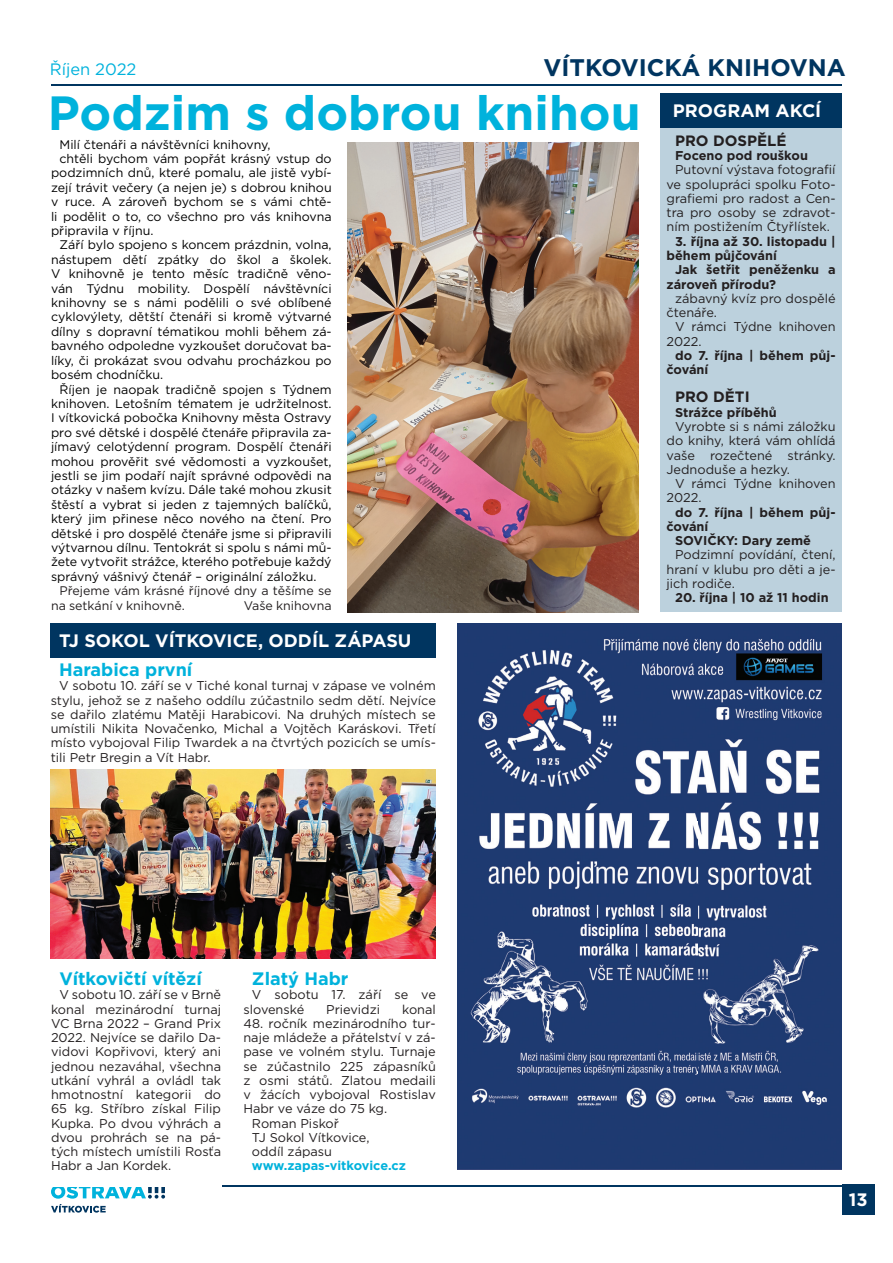
<style>
.page{position:relative;width:893px;height:1263px;background:#fff}
.page>*{position:absolute;margin:0;border:0;box-sizing:border-box;transform-origin:0 0}
.t1{font:700 48px "Gotham";color:#00b2dc}
.t2{font:700 24px "Gotham";color:#003560}
.t3{font:700 18px "Gotham";color:#fff}
.t4{font:700 18px "Gotham";color:#00b2dc}
.t5{font:16.5px "Gotham";color:#00b2dc}
.t6{font:700 15px "Gotham";color:#231f20}
.t7{font:12.75px/14.2px "Gotham";color:#231f20;text-align:justify}
.t8{font:700 12.75px/14.2px "Gotham";color:#231f20}
.t9{font:700 12.75px "Gotham";color:#00b2dc}
.t10{font:12.45px "Gotham";color:#000001}
.t11{font:12.45px/14.4px "Gotham";color:#231f20}
</style>
<div class="page">
<div style="left:660px;top:119px;width:182px;height:493px;background:#bcd1dd"></div>
<hr style="left:51px;top:84px;width:791px;height:1px;background:#003560">
<div style="left:842px;top:1185px;width:32px;height:30px;background:#003560"></div>
<hr style="left:173px;top:1185px;width:673px;height:1px;background:#003560">
<svg style="left:51px;top:1187px;width:114px;height:25px"></svg>
<div style="left:660px;top:94px;width:182px;height:34px;background:#003560"></div>
<svg style="left:51px;top:769px;width:385px;height:9px"></svg>
<img style="left:51px;top:770px;width:384px;height:189px">
<img style="left:348px;top:143px;width:291px;height:470px">
<img style="left:457px;top:623px;width:385px;height:546px">
<div style="left:51px;top:624px;width:385px;height:34px;background:#003560"></div>
<div style="left:51px;top:1174px;width:170px;height:13px;background:#fff"></div>
<p class="t5" style="left:50px;top:59px;width:88px">Říjen 2022</p>
<h2 class="t2" style="left:543px;top:52px;width:304px">VÍTKOVICKÁ KNIHOVNA</h2>
<h1 class="t1" style="left:48px;top:82px;width:594px">Podzim s dobrou knihou</h1>
<p class="t10" style="left:60px;top:136px;width:213px">Milí čtenáři a návštěvníci knihovny,</p>
<p class="t10" style="left:60px;top:151px;width:274px">chtěli bychom vám popřát krásný vstup do</p>
<p class="t10" style="left:51px;top:165px;width:282px">podzimních dnů, které pomalu, ale jistě vybí-</p>
<p class="t10" style="left:51px;top:179px;width:282px">zejí trávit večery (a nejen je) s dobrou knihou</p>
<p class="t10" style="left:51px;top:194px;width:282px">v ruce. A zároveň bychom se s vámi chtě-</p>
<p class="t10" style="left:51px;top:208px;width:282px">li podělit o to, co všechno pro vás knihovna</p>
<p class="t10" style="left:51px;top:223px;width:104px">připravila v říjnu.</p>
<p class="t10" style="left:60px;top:237px;width:274px">Září bylo spojeno s koncem prázdnin, volna,</p>
<p class="t10" style="left:51px;top:251px;width:282px">nástupem dětí zpátky do škol a školek.</p>
<p class="t10" style="left:51px;top:266px;width:282px">V knihovně je tento měsíc tradičně věno-</p>
<p class="t10" style="left:51px;top:280px;width:282px">ván Týdnu mobility. Dospělí návštěvníci</p>
<p class="t10" style="left:51px;top:295px;width:282px">knihovny se s námi podělili o své oblíbené</p>
<p class="t10" style="left:51px;top:309px;width:282px">cyklovýlety, dětští čtenáři si kromě výtvarné</p>
<p class="t10" style="left:51px;top:323px;width:282px">dílny s dopravní tématikou mohli během zá-</p>
<p class="t10" style="left:51px;top:338px;width:282px">bavného odpoledne vyzkoušet doručovat ba-</p>
<p class="t10" style="left:51px;top:352px;width:282px">líky, či prokázat svou odvahu procházkou po</p>
<p class="t10" style="left:51px;top:367px;width:114px">bosém chodníčku.</p>
<p class="t10" style="left:60px;top:381px;width:274px">Říjen je naopak tradičně spojen s Týdnem</p>
<p class="t10" style="left:51px;top:395px;width:282px">knihoven. Letošním tématem je udržitelnost.</p>
<p class="t10" style="left:51px;top:410px;width:282px">I vítkovická pobočka Knihovny města Ostravy</p>
<p class="t10" style="left:51px;top:424px;width:282px">pro své dětské i dospělé čtenáře připravila za-</p>
<p class="t10" style="left:51px;top:439px;width:282px">jímavý celotýdenní program. Dospělí čtenáři</p>
<p class="t10" style="left:51px;top:453px;width:282px">mohou prověřit své vědomosti a vyzkoušet,</p>
<p class="t10" style="left:51px;top:468px;width:282px">jestli se jim podaří najít správné odpovědi na</p>
<p class="t10" style="left:51px;top:482px;width:282px">otázky v našem kvízu. Dále také mohou zkusit</p>
<p class="t10" style="left:51px;top:496px;width:282px">štěstí a vybrat si jeden z tajemných balíčků,</p>
<p class="t10" style="left:51px;top:511px;width:282px">který jim přinese něco nového na čtení. Pro</p>
<p class="t10" style="left:51px;top:525px;width:282px">dětské i pro dospělé čtenáře jsme si připravili</p>
<p class="t10" style="left:51px;top:540px;width:282px">výtvarnou dílnu. Tentokrát si spolu s námi mů-</p>
<p class="t10" style="left:51px;top:554px;width:282px">žete vytvořit strážce, kterého potřebuje každý</p>
<p class="t10" style="left:51px;top:568px;width:267px">správný vášnivý čtenář – originální záložku.</p>
<p class="t11" style="left:51px;top:583px;width:282px;text-indent:9px">Přejeme vám krásné říjnové dny a těšíme se na setkání v knihovně.</p>
<p class="t11" style="left:244px;top:598px;width:89px">Vaše knihovna</p>
<h3 class="t3" style="left:59px;top:629px;width:354px">TJ SOKOL VÍTKOVICE, ODDÍL ZÁPASU</h3>
<h3 class="t4" style="left:59px;top:658px;width:135px">Harabica první</h3>
<p class="t7" style="left:51px;top:678px;width:387px;text-indent:9px">V sobotu 10. září se v Tiché konal turnaj v zápase ve volném stylu, jehož se z našeho oddílu zúčastnilo sedm dětí. Nejvíce se dařilo zlatému Matěji Harabicovi. Na druhých místech se umístili Nikita Novačenko, Michal a Vojtěch Karáskovi. Třetí místo vybojoval Filip Twardek a na čtvrtých pozicích se umís&shy;tili Petr Bregin a Vít Habr.</p>
<h3 class="t3" style="left:673px;top:99px;width:150px">PROGRAM AKCÍ</h3>
<p class="t6" style="left:675px;top:131px;width:113px">PRO DOSPĚLÉ</p>
<p class="t8" style="left:675px;top:148px;width:134px">Foceno pod rouškou</p>
<p class="t7" style="left:666px;top:163px;width:171px;text-indent:9px">Putovní výstava fotografií ve spolupráci spolku Foto&shy;grafiemi pro radost a Cen&shy;tra pro osoby se zdravot&shy;ním postižením Čtyřlístek.</p>
<p class="t8" style="left:666px;top:234px;width:171px;text-indent:9px">3. října až 30. listopadu | během půjčování</p>
<p class="t8" style="left:666px;top:263px;width:171px;text-indent:9px">Jak šetřit peněženku a zároveň přírodu?</p>
<p class="t7" style="left:666px;top:291px;width:171px;text-indent:9px">zábavný kvíz pro dospělé čtenáře.</p>
<p class="t7" style="left:666px;top:319px;width:171px;text-indent:9px">V rámci Týdne knihoven<br>2022.</p>
<p class="t8" style="left:666px;top:348px;width:171px;text-indent:9px">do 7. října | během půj&shy;čování</p>
<p class="t6" style="left:675px;top:387px;width:76px">PRO DĚTI</p>
<p class="t8" style="left:675px;top:405px;width:103px">Strážce příběhů</p>
<p class="t7" style="left:666px;top:419px;width:171px;text-indent:9px">Vyrobte si s námi záložku do knihy, která vám ohlídá vaše rozečtené stránky.<br>Jednoduše a hezky.</p>
<p class="t7" style="left:666px;top:476px;width:171px;text-indent:9px">V rámci Týdne knihoven<br>2022.</p>
<p class="t8" style="left:675px;top:505px;width:162px">do 7. října | během půj-</p>
<p class="t8" style="left:666px;top:519px;width:43px">čování</p>
<p class="t8" style="left:675px;top:533px;width:137px">SOVIČKY: Dary země</p>
<p class="t7" style="left:666px;top:547px;width:171px;text-indent:9px">Podzimní povídání, čtení, hraní v klubu pro děti a je&shy;jich rodiče.</p>
<p class="t8" style="left:675px;top:590px;width:155px">20. října | 10 až 11 hodin</p>
<h3 class="t4" style="left:60px;top:967px;width:144px">Vítkovičtí vítězí</h3>
<p class="t7" style="left:51px;top:987px;width:172px;text-indent:9px">V sobotu 10. září se v Brně konal mezinárodní turnaj VC Brna 2022 – Grand Prix 2022. Nejvíce se dařilo Da&shy;vidovi Kopřivovi, který ani jednou nezaváhal, všechna utkání vyhrál a ovládl tak hmotnostní kategorii do 65 kg. Stříbro získal Filip Kupka. Po dvou výhrách a dvou prohrách se na pá&shy;tých místech umístili Rosťa Habr a Jan Kordek.</p>
<h3 class="t4" style="left:252px;top:967px;width:98px">Zlatý Habr</h3>
<p class="t7" style="left:243px;top:987px;width:194px;text-indent:9px">V sobotu 17. září se ve slovenské</p>
<p class="t7" style="left:326px;top:1002px;width:56px">Prievidzi</p>
<p class="t7" style="left:402px;top:1002px;width:35px">konal</p>
<p class="t7" style="left:243px;top:1016px;width:194px">48. ročník mezinárodního tur-</p>
<p class="t7" style="left:243px;top:1030px;width:194px">naje mládeže a přátelství v zá-</p>
<p class="t7" style="left:243px;top:1044px;width:194px">pase ve volném stylu. Turnaje</p>
<p class="t7" style="left:243px;top:1059px;width:194px">se zúčastnilo 225 zápasníků</p>
<p class="t7" style="left:243px;top:1073px;width:194px">z osmi států. Zlatou medaili</p>
<p class="t7" style="left:243px;top:1087px;width:194px">v žácích vybojoval Rostislav</p>
<p class="t7" style="left:243px;top:1101px;width:145px">Habr ve váze do 75 kg.</p>
<p class="t7" style="left:252px;top:1116px;width:89px">Roman Piskoř</p>
<p class="t7" style="left:252px;top:1130px;width:119px">TJ Sokol Vítkovice,</p>
<p class="t7" style="left:252px;top:1144px;width:82px">oddíl zápasu</p>
<p class="t9" style="left:252px;top:1157px;width:155px">www.zapas-vitkovice.cz</p>
<h3 class="t3" style="left:849px;top:1188px;width:20px">13</h3>
</div>
